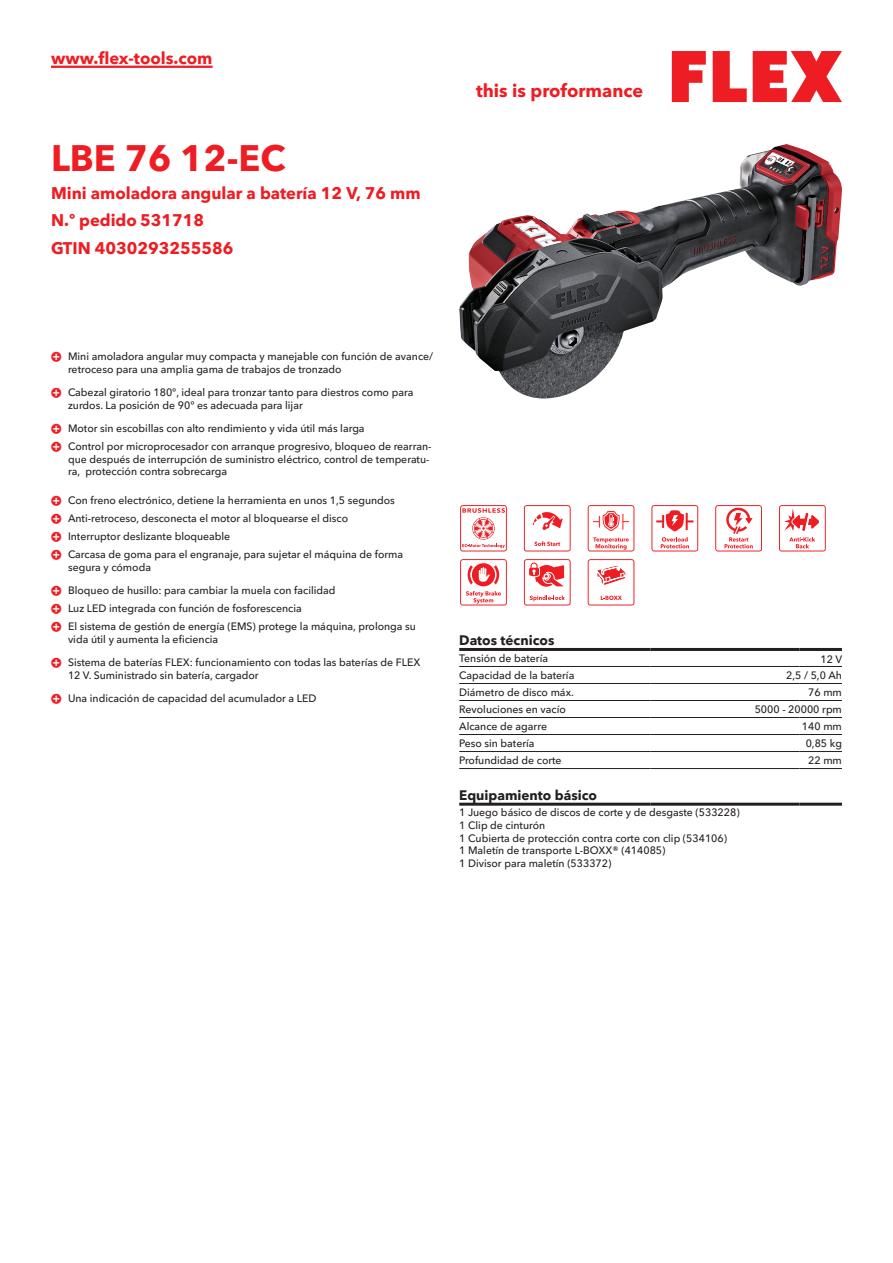
<style>
.page{position:relative;width:893px;height:1263px;background:#fff}
.page>*{position:absolute;margin:0;border:0;box-sizing:border-box;transform-origin:0 0}
.CB_AF_Product-name{font:700 36px "Avenir Next W1 G";color:#ee1d23}
.t1{font:700 18px "Avenir Next W1 G";color:#ee1d23}
.CB_AF_Product-short{font:700 16.5px "Avenir Next W1 G";color:#ee1d23}
.CB_AF_Order-number{font:700 16.5px "Avenir Next W1 G";color:#ee1d23}
.CB_AF_Table-headline{font:700 13.5px "Avenir Next W1 G";color:#231f20}
.CB_AF_Table-specific{font:500 10.5px/12.6px "Avenir Next W1 G";color:#231f20}
</style>
<div class="page">
<svg style="left:672px;top:51px;width:34px;height:51px"></svg>
<svg style="left:713px;top:51px;width:34px;height:51px"></svg>
<svg style="left:753px;top:51px;width:89px;height:51px"></svg>
<hr style="left:51px;top:66px;width:162px;height:2px;background:#ee1d23">
<img style="left:459px;top:144px;width:383px;height:254px">
<hr style="left:459px;top:666px;width:192px;height:1px;background:#231f20">
<hr style="left:651px;top:666px;width:148px;height:1px;background:#231f20">
<hr style="left:799px;top:666px;width:43px;height:1px;background:#231f20">
<hr style="left:459px;top:683px;width:192px;height:1px;background:#231f20">
<hr style="left:651px;top:683px;width:148px;height:1px;background:#231f20">
<hr style="left:799px;top:683px;width:43px;height:1px;background:#231f20">
<hr style="left:459px;top:700px;width:192px;height:1px;background:#231f20">
<hr style="left:651px;top:700px;width:148px;height:1px;background:#231f20">
<hr style="left:799px;top:700px;width:43px;height:1px;background:#231f20">
<hr style="left:459px;top:717px;width:192px;height:1px;background:#231f20">
<hr style="left:651px;top:717px;width:148px;height:1px;background:#231f20">
<hr style="left:799px;top:717px;width:43px;height:1px;background:#231f20">
<hr style="left:459px;top:734px;width:192px;height:1px;background:#231f20">
<hr style="left:651px;top:734px;width:148px;height:1px;background:#231f20">
<hr style="left:799px;top:734px;width:43px;height:1px;background:#231f20">
<hr style="left:459px;top:751px;width:192px;height:1px;background:#231f20">
<hr style="left:651px;top:751px;width:148px;height:1px;background:#231f20">
<hr style="left:799px;top:751px;width:43px;height:1px;background:#231f20">
<hr style="left:459px;top:768px;width:192px;height:1px;background:#231f20">
<hr style="left:651px;top:768px;width:148px;height:1px;background:#231f20">
<hr style="left:799px;top:768px;width:43px;height:1px;background:#231f20">
<hr style="left:459px;top:648px;width:192px;height:3px;background:#231f20">
<hr style="left:651px;top:648px;width:148px;height:3px;background:#231f20">
<hr style="left:799px;top:648px;width:43px;height:3px;background:#231f20">
<hr style="left:459px;top:803px;width:192px;height:3px;background:#231f20">
<hr style="left:651px;top:803px;width:148px;height:3px;background:#231f20">
<hr style="left:799px;top:803px;width:43px;height:3px;background:#231f20">
<svg style="left:460px;top:505px;width:47px;height:46px"></svg>
<svg style="left:524px;top:505px;width:47px;height:46px"></svg>
<svg style="left:588px;top:505px;width:46px;height:46px"></svg>
<svg style="left:651px;top:505px;width:47px;height:46px"></svg>
<svg style="left:715px;top:505px;width:47px;height:46px"></svg>
<svg style="left:779px;top:505px;width:47px;height:46px"></svg>
<svg style="left:460px;top:559px;width:47px;height:46px"></svg>
<svg style="left:524px;top:559px;width:47px;height:46px"></svg>
<svg style="left:588px;top:559px;width:46px;height:46px"></svg>
<h3 class="CB_AF_Product-short" style="left:51px;top:45px;width:163px">www.flex-tools.com</h3>
<p class="CB_AF_Product-name" style="left:51px;top:130px;width:236px">LBE 76 12-EC</p>
<p class="CB_AF_Product-short" style="left:51px;top:180px;width:371px">Mini amoladora angular a batería 12 V, 76 mm</p>
<p class="CB_AF_Order-number" style="left:51px;top:207px;width:155px">N.º pedido 531718</p>
<p class="CB_AF_Order-number" style="left:51px;top:235px;width:184px">GTIN 4030293255586</p>
<h2 class="t1" style="left:476px;top:77px;width:169px">this is proformance</h2>
<p class="CB_AF_Table-specific" style="left:68px;top:349px;width:367px">Mini amoladora angular muy compacta y manejable con función de avance/ retroceso para una amplia gama de trabajos de tronzado</p>
<p class="CB_AF_Table-specific" style="left:68px;top:385px;width:347px">Cabezal giratorio 180°, ideal para tronzar tanto para diestros como para zurdos. La posición de 90° es adecuada para lijar</p>
<p class="CB_AF_Table-specific" style="left:68px;top:421px;width:298px">Motor sin escobillas con alto rendimiento y vida útil más larga</p>
<p class="CB_AF_Table-specific" style="left:68px;top:439px;width:365px">Control por microprocesador con arranque progresivo, bloqueo de rearran&shy;que después de interrupción de suministro eléctrico, control de temperatu&shy;ra, protección contra sobrecarga</p>
<p class="CB_AF_Table-specific" style="left:68px;top:493px;width:328px">Con freno electrónico, detiene la herramienta en unos 1,5 segundos</p>
<p class="CB_AF_Table-specific" style="left:68px;top:511px;width:282px">Anti-retroceso, desconecta el motor al bloquearse el disco</p>
<p class="CB_AF_Table-specific" style="left:68px;top:529px;width:164px">Interruptor deslizante bloqueable</p>
<p class="CB_AF_Table-specific" style="left:68px;top:547px;width:337px">Carcasa de goma para el engranaje, para sujetar el máquina de forma segura y cómoda</p>
<p class="CB_AF_Table-specific" style="left:68px;top:583px;width:269px">Bloqueo de husillo: para cambiar la muela con facilidad</p>
<p class="CB_AF_Table-specific" style="left:68px;top:601px;width:235px">Luz LED integrada con función de fosforescencia</p>
<p class="CB_AF_Table-specific" style="left:68px;top:619px;width:349px">El sistema de gestión de energía (EMS) protege la máquina, prolonga su vida útil y aumenta la eficiencia</p>
<p class="CB_AF_Table-specific" style="left:68px;top:655px;width:354px">Sistema de baterías FLEX: funcionamiento con todas las baterías de FLEX<br>12 V. Suministrado sin batería, cargador</p>
<p class="CB_AF_Table-specific" style="left:68px;top:691px;width:250px">Una indicación de capacidad del acumulador a LED</p>
<p class="CB_AF_Table-headline" style="left:459px;top:630px;width:97px">Datos técnicos</p>
<p class="CB_AF_Table-specific" style="left:459px;top:651px;width:90px">Tensión de batería</p>
<p class="CB_AF_Table-specific" style="left:820px;top:652px;width:23px">12 V</p>
<p class="CB_AF_Table-specific" style="left:459px;top:668px;width:117px">Capacidad de la batería</p>
<p class="CB_AF_Table-specific" style="left:786px;top:668px;width:57px">2,5 / 5,0 Ah</p>
<p class="CB_AF_Table-specific" style="left:459px;top:685px;width:116px">Diámetro de disco máx.</p>
<p class="CB_AF_Table-specific" style="left:808px;top:685px;width:35px">76 mm</p>
<p class="CB_AF_Table-specific" style="left:459px;top:702px;width:108px">Revoluciones en vacío</p>
<p class="CB_AF_Table-specific" style="left:755px;top:702px;width:89px">5000 - 20000 rpm</p>
<p class="CB_AF_Table-specific" style="left:459px;top:719px;width:89px">Alcance de agarre</p>
<p class="CB_AF_Table-specific" style="left:802px;top:719px;width:41px">140 mm</p>
<p class="CB_AF_Table-specific" style="left:459px;top:736px;width:77px">Peso sin batería</p>
<p class="CB_AF_Table-specific" style="left:806px;top:736px;width:38px">0,85 kg</p>
<p class="CB_AF_Table-specific" style="left:459px;top:753px;width:104px">Profundidad de corte</p>
<p class="CB_AF_Table-specific" style="left:808px;top:753px;width:35px">22 mm</p>
<p class="CB_AF_Table-headline" style="left:459px;top:784px;width:139px">Equipamiento básico</p>
<p class="CB_AF_Table-specific" style="left:459px;top:805px;width:282px">1 Juego básico de discos de corte y de desgaste (533228)<br>1 Clip de cinturón<br>1 Cubierta de protección contra corte con clip (534106)<br>1 Maletín de transporte L-BOXX® (414085)<br>1 Divisor para maletín (533372)</p>
</div>
